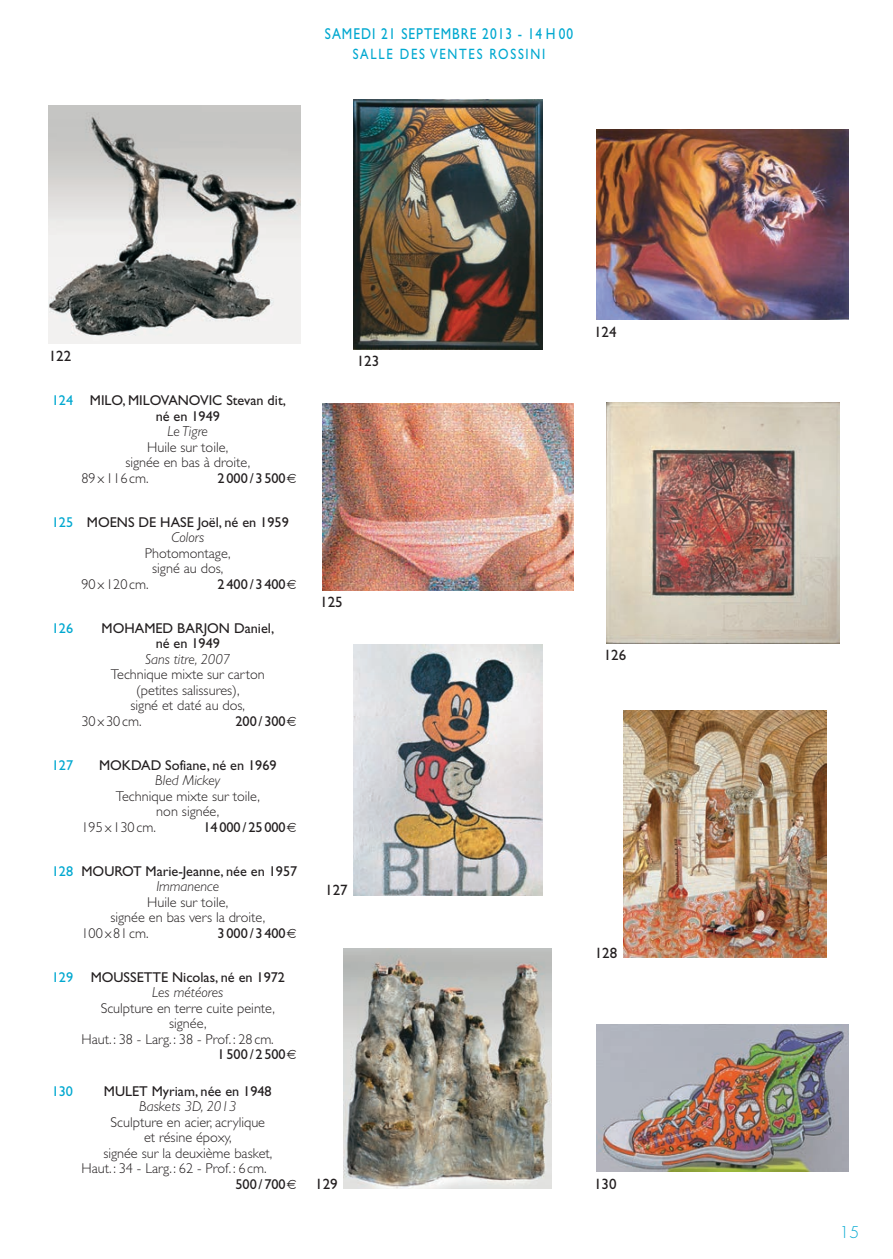
<style>
.page{position:relative;width:893px;height:1259px;background:#fff}
.page>*{position:absolute;margin:0;border:0;box-sizing:border-box;transform-origin:0 0}
.t1{font:15.75px "Gill Sans";letter-spacing:.075em;color:#00a8d0;scale:.85 1}
.t2{font:300 15.75px "Futura";color:#00a8d0}
.t3{font:15px "Gill Sans";color:#231f20}
.t4{font:15px "Gill Sans";letter-spacing:.135em;color:#00a8d0;scale:.85 1}
.t5{font:italic 300 14.4px "Gill Sans";color:#231f20}
.t6{font:300 14.25px "Gill Sans";color:#231f20}
.t7{font:14.25px/15.5px "Gill Sans";color:#231f20}
.t8{font:14.25px "Gill Sans";color:#00a8d0}
.s1{color:#00a8d0}
</style>
<div class="page">
<img style="left:597px;top:129px;width:251px;height:191px">
<img style="left:606px;top:402px;width:234px;height:241px">
<img style="left:623px;top:710px;width:204px;height:247px">
<img style="left:322px;top:403px;width:252px;height:188px">
<img style="left:353px;top:644px;width:190px;height:251px">
<img style="left:344px;top:948px;width:208px;height:240px">
<img style="left:597px;top:1024px;width:251px;height:147px">
<img style="left:49px;top:106px;width:251px;height:237px">
<img style="left:354px;top:100px;width:188px;height:250px">
<p class="t1" style="left:325px;top:25px;width:293px">SAMEDI 21 SEPTEMBRE 2013 - 14 H 00</p>
<p class="t4" style="left:353px;top:45px;width:228px">SALLE DES VENTES ROSSINI</p>
<p class="t3" style="left:49px;top:348px;width:24px">122</p>
<p class="t3" style="left:357px;top:353px;width:24px">123</p>
<p class="t3" style="left:594px;top:323px;width:24px">124</p>
<p class="t7" style="left:156px;top:393px;width:132px;text-indent:-104px"><span class="s1">124</span> MILO, MILOVANOVIC Stevan dit, né en 1949</p>
<p class="t5" style="left:168px;top:423px;width:42px">Le Tigre</p>
<p class="t6" style="left:147px;top:439px;width:83px">Huile sur toile,</p>
<p class="t6" style="left:125px;top:454px;width:127px">signée en bas à droite,</p>
<p class="t6" style="left:82px;top:470px;width:69px">89 x 116 cm.</p>
<p class="t7" style="left:218px;top:470px;width:70px">2000 / 3500</p>
<p class="t7" style="left:52px;top:514px;width:239px"><span class="s1">125</span> MOENS DE HASE Joël, né en 1959</p>
<p class="t5" style="left:171px;top:529px;width:34px">Colors</p>
<p class="t6" style="left:145px;top:545px;width:87px">Photomontage,</p>
<p class="t6" style="left:152px;top:560px;width:73px">signé au dos,</p>
<p class="t6" style="left:82px;top:576px;width:69px">90 x 120 cm.</p>
<p class="t7" style="left:218px;top:576px;width:70px">2400 / 3400</p>
<p class="t8" style="left:52px;top:620px;width:23px">126</p>
<p class="t7" style="left:102px;top:620px;width:174px;text-align:center">MOHAMED BARJON Daniel, né en 1949</p>
<p class="t5" style="left:145px;top:651px;width:87px">Sans titre, 2007</p>
<p class="t6" style="left:111px;top:666px;width:155px">Technique mixte sur carton</p>
<p class="t6" style="left:136px;top:682px;width:105px">(petites salissures),</p>
<p class="t6" style="left:131px;top:697px;width:116px">signé et daté au dos,</p>
<p class="t6" style="left:82px;top:712px;width:62px">30 x 30 cm.</p>
<p class="t7" style="left:235px;top:713px;width:52px">200 / 300</p>
<p class="t8" style="left:52px;top:756px;width:23px">127</p>
<p class="t7" style="left:99px;top:757px;width:179px">MOKDAD Sofiane, né en 1969</p>
<p class="t5" style="left:155px;top:772px;width:67px">Bled Mickey</p>
<p class="t6" style="left:116px;top:788px;width:146px">Technique mixte sur toile,</p>
<p class="t6" style="left:156px;top:803px;width:65px">non signée,</p>
<p class="t6" style="left:82px;top:818px;width:76px">195 x 130 cm.</p>
<p class="t7" style="left:203px;top:819px;width:84px">14000 / 25000</p>
<p class="t7" style="left:52px;top:863px;width:247px"><span class="s1">128</span> MOUROT Marie-Jeanne, née en 1957</p>
<p class="t5" style="left:156px;top:878px;width:64px">Immanence</p>
<p class="t6" style="left:147px;top:894px;width:83px">Huile sur toile,</p>
<p class="t6" style="left:111px;top:909px;width:156px">signée en bas vers la droite,</p>
<p class="t6" style="left:82px;top:924px;width:69px">100 x 81 cm.</p>
<p class="t7" style="left:218px;top:925px;width:70px">3000 / 3400</p>
<p class="t7" style="left:52px;top:969px;width:235px"><span class="s1">129</span> MOUSSETTE Nicolas, né en 1972</p>
<p class="t5" style="left:152px;top:984px;width:73px">Les météores</p>
<p class="t6" style="left:101px;top:1000px;width:176px">Sculpture en terre cuite peinte,</p>
<p class="t6" style="left:169px;top:1015px;width:39px">signée,</p>
<p class="t6" style="left:82px;top:1030px;width:194px">Haut. : 38 - Larg. : 38 - Prof. : 28 cm.</p>
<p class="t7" style="left:218px;top:1046px;width:70px">1500 / 2500</p>
<p class="t8" style="left:52px;top:1082px;width:23px">130</p>
<p class="t7" style="left:104px;top:1083px;width:169px">MULET Myriam, née en 1948</p>
<p class="t5" style="left:139px;top:1098px;width:99px">Baskets 3D, 2013</p>
<p class="t6" style="left:111px;top:1114px;width:156px">Sculpture en acier, acrylique</p>
<p class="t6" style="left:144px;top:1129px;width:89px">et résine époxy,</p>
<p class="t6" style="left:103px;top:1144px;width:170px">signée sur la deuxième basket,</p>
<p class="t6" style="left:82px;top:1160px;width:187px">Haut. : 34 - Larg. : 62 - Prof. : 6 cm.</p>
<p class="t7" style="left:235px;top:1176px;width:52px">500 / 700</p>
<p class="t3" style="left:320px;top:593px;width:24px">125</p>
<p class="t3" style="left:325px;top:881px;width:24px">127</p>
<p class="t3" style="left:604px;top:646px;width:24px">126</p>
<p class="t3" style="left:595px;top:943px;width:24px">128</p>
<p class="t3" style="left:315px;top:1175px;width:24px">129</p>
<p class="t3" style="left:594px;top:1175px;width:24px">130</p>
<p class="t2" style="left:840px;top:1222px;width:21px">15</p>
</div>
